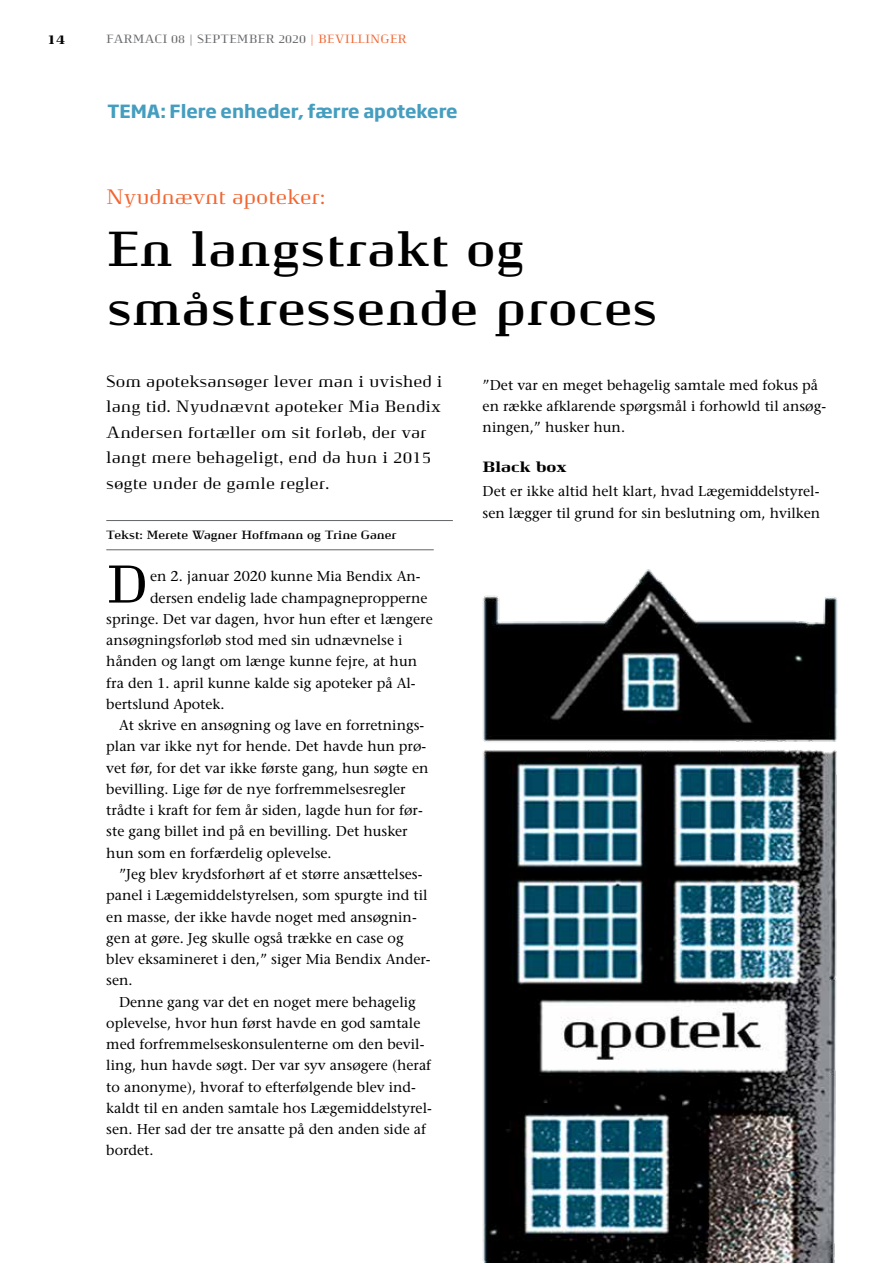
<style>
.page{position:relative;width:893px;height:1263px;background:#fff}
.page>*{position:absolute;margin:0;border:0;box-sizing:border-box;transform-origin:0 0}
.t1{font:53.4px "Pharma Body";color:#000}
.t2{font:700 49.5px/58.5px "Pharma";letter-spacing:.02em;color:#000}
.t3{font:21px "Pharma";color:#f26531}
.t4{font:700 18px "Soho Gothic Pro";color:#459ebf}
.t5{font:16.5px/25.5px "Pharma";color:#000}
.t6{font:900 15px "Pharma";color:#000}
.t7{font:14.25px/21.3px "Stone Serif";color:#000}
.t8{font:900 13.5px "Pharma";color:#000}
.t9{font:700 12px "Pharma";color:#000}
.t10{font:12px "Pharma";color:#636466}
.s1{color:#f26531}
</style>
<div class="page">
<hr style="left:106px;top:520px;width:347px;height:1px;background:#636466">
<hr style="left:106px;top:549px;width:328px;height:1px;background:#636466">
<img style="left:483px;top:569px;width:355px;height:694px">
<p class="t8" style="left:47px;top:31px;width:20px">14</p>
<p class="t10" style="left:106px;top:32px;width:302px">FARMACI 08 | SEPTEMBER 2020 <span class="s1">| BEVILLINGER</span></p>
<p class="t4" style="left:107px;top:97px;width:352px">TEMA: Flere enheder, færre apotekere</p>
<h3 class="t3" style="left:106px;top:185px;width:221px">Nyudnævnt apoteker:</h3>
<h2 class="t2" style="left:107px;top:220px;width:551px">En langstrakt og småstressende proces</h2>
<p class="t5" style="left:106px;top:368px;width:338px">Som apoteksansøger lever man i uvished i lang tid. Nyudnævnt apoteker Mia Bendix Andersen fortæller om sit forløb, der var langt mere behageligt, end da hun i 2015 søgte under de gamle regler.</p>
<p class="t9" style="left:106px;top:528px;width:292px">Tekst: Merete Wagner Hoffmann og Trine Ganer</p>
<h1 class="t1" style="left:106px;top:553px;width:44px">D</h1>
<p class="t7" style="left:150px;top:566px;width:272px">en 2. januar 2020 kunne Mia Bendix An-</p>
<p class="t7" style="left:150px;top:587px;width:279px">dersen endelig lade champagnepropperne</p>
<p class="t7" style="left:106px;top:608px;width:328px">springe. Det var dagen, hvor hun efter et længere</p>
<p class="t7" style="left:106px;top:629px;width:298px">ansøgningsforløb stod med sin udnævnelse i</p>
<p class="t7" style="left:106px;top:651px;width:312px">hånden og langt om længe kunne fejre, at hun</p>
<p class="t7" style="left:106px;top:672px;width:311px">fra den 1. april kunne kalde sig apoteker på Al-</p>
<p class="t7" style="left:106px;top:693px;width:120px">bertslund Apotek.</p>
<p class="t7" style="left:119px;top:714px;width:307px">At skrive en ansøgning og lave en forretnings-</p>
<p class="t7" style="left:106px;top:736px;width:321px">plan var ikke nyt for hende. Det havde hun prø-</p>
<p class="t7" style="left:106px;top:757px;width:324px">vet før, for det var ikke første gang, hun søgte en</p>
<p class="t7" style="left:106px;top:778px;width:301px">bevilling. Lige før de nye forfremmelsesregler</p>
<p class="t7" style="left:106px;top:799px;width:318px">trådte i kraft for fem år siden, lagde hun for før-</p>
<p class="t7" style="left:106px;top:821px;width:303px">ste gang billet ind på en bevilling. Det husker</p>
<p class="t7" style="left:106px;top:842px;width:227px">hun som en forfærdelig oplevelse.</p>
<p class="t7" style="left:119px;top:863px;width:305px">”Jeg blev krydsforhørt af et større ansættelses-</p>
<p class="t7" style="left:106px;top:884px;width:323px">panel i Lægemiddelstyrelsen, som spurgte ind til</p>
<p class="t7" style="left:106px;top:906px;width:312px">en masse, der ikke havde noget med ansøgnin-</p>
<p class="t7" style="left:106px;top:927px;width:299px">gen at gøre. Jeg skulle også trække en case og</p>
<p class="t7" style="left:106px;top:948px;width:326px">blev eksamineret i den,” siger Mia Bendix Ander-</p>
<p class="t7" style="left:106px;top:969px;width:28px">sen.</p>
<p class="t7" style="left:119px;top:991px;width:298px">Denne gang var det en noget mere behagelig</p>
<p class="t7" style="left:106px;top:1012px;width:316px">oplevelse, hvor hun først havde en god samtale</p>
<p class="t7" style="left:106px;top:1033px;width:320px">med forfremmelseskonsulenterne om den bevil-</p>
<p class="t7" style="left:106px;top:1055px;width:326px">ling, hun havde søgt. Der var syv ansøgere (heraf</p>
<p class="t7" style="left:106px;top:1076px;width:311px">to anonyme), hvoraf to efterfølgende blev ind-</p>
<p class="t7" style="left:106px;top:1097px;width:327px">kaldt til en anden samtale hos Lægemiddelstyrel-</p>
<p class="t7" style="left:106px;top:1118px;width:321px">sen. Her sad der tre ansatte på den anden side af</p>
<p class="t7" style="left:106px;top:1140px;width:49px">bordet.</p>
<p class="t7" style="left:483px;top:374px;width:345px">”Det var en meget behagelig samtale med fokus på en række afklarende spørgsmål i forhowld til ansøg&shy;ningen,” husker hun.</p>
<p class="t6" style="left:483px;top:458px;width:86px">Black box</p>
<p class="t7" style="left:483px;top:480px;width:339px">Det er ikke altid helt klart, hvad Lægemiddelstyrel&shy;sen lægger til grund for sin beslutning om, hvilken</p>
</div>
